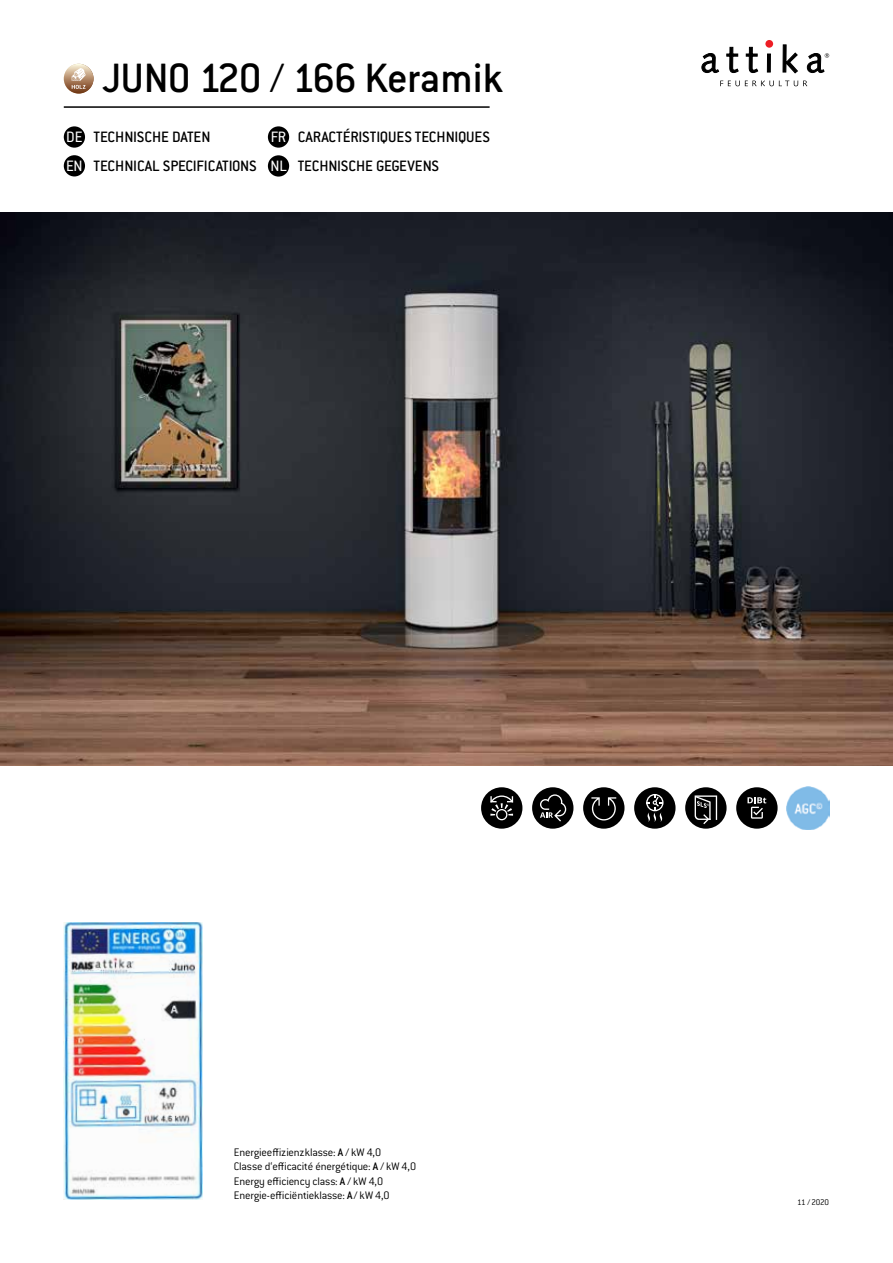
<style>
.page{position:relative;width:893px;height:1263px;background:#fff}
.page>*{position:absolute;margin:0;border:0;box-sizing:border-box;transform-origin:0 0}
.t1{font:500 45px "Conduit ITC Std";letter-spacing:-.02em;color:#000}
.t2{font:500 16.5px "Conduit ITC Std";color:#000}
.t3{font:16.5px "Conduit ITC Std";color:#fff}
.t4{font:300 12px/14.4px "Conduit ITC Std";letter-spacing:-.015em;color:#000}
.t5{font:300 9px "Conduit ITC Std";letter-spacing:-.03em;color:#000}
.s1{font-weight:400;color:#fff}
.s2{font-weight:500}
</style>
<div class="page">
<img style="left:0;top:213px;width:893px;height:552px">
<hr style="left:64px;top:106px;width:426px;height:2px;background:#000">
<img style="left:64px;top:923px;width:139px;height:276px">
<svg style="left:720px;top:80px;width:87px;height:6px"></svg>
<svg style="left:702px;top:53px;width:17px;height:20px"></svg>
<svg style="left:726px;top:47px;width:13px;height:26px"></svg>
<svg style="left:746px;top:47px;width:12px;height:26px"></svg>
<div style="left:767px;top:54px;width:4px;height:18px;border:1px solid #000"></div>
<svg style="left:782px;top:44px;width:16px;height:30px"></svg>
<div style="left:765px;top:40px;width:8px;height:8px;background:#ed1d24;border-radius:50%"></div>
<svg style="left:807px;top:53px;width:22px;height:20px"></svg>
<div style="left:64px;top:126px;width:21px;height:22px;background:#000;border-radius:50%"></div>
<div style="left:268px;top:126px;width:21px;height:22px;background:#000;border-radius:50%"></div>
<div style="left:64px;top:155px;width:21px;height:21px;background:#000;border-radius:50%"></div>
<div style="left:268px;top:155px;width:21px;height:22px;background:#000;border-radius:50%"></div>
<svg style="left:685px;top:787px;width:42px;height:42px"></svg>
<svg style="left:695px;top:795px;width:22px;height:29px"></svg>
<div style="left:634px;top:787px;width:41px;height:42px;background:#000;border-radius:50%"></div>
<svg style="left:646px;top:794px;width:17px;height:28px"></svg>
<div style="left:583px;top:787px;width:41px;height:42px;background:#000;border-radius:50%"></div>
<svg style="left:591px;top:797px;width:25px;height:23px"></svg>
<img style="left:787px;top:787px;width:42px;height:42px">
<div style="left:532px;top:787px;width:41px;height:42px;background:#000;border-radius:50%"></div>
<svg style="left:540px;top:794px;width:26px;height:27px"></svg>
<div style="left:736px;top:787px;width:42px;height:42px;background:#000;border-radius:50%"></div>
<svg style="left:747px;top:797px;width:19px;height:22px"></svg>
<svg style="left:64px;top:64px;width:30px;height:30px"></svg>
<svg style="left:72px;top:68px;width:14px;height:21px"></svg>
<div style="left:481px;top:787px;width:41px;height:42px;background:#000;border-radius:50%"></div>
<svg style="left:490px;top:795px;width:23px;height:25px"></svg>
<h1 class="t1" style="left:102px;top:51px;width:402px">JUNO 120 / 166 Keramik</h1>
<h2 class="t2" style="left:298px;top:127px;width:194px">CARACTÉRISTIQUES TECHNIQUES</h2>
<h2 class="t2" style="left:66px;top:127px;width:146px"><span class="s1">DE</span> TECHNISCHE DATEN</h2>
<h2 class="t3" style="left:271px;top:127px;width:17px">FR</h2>
<h2 class="t3" style="left:66px;top:156px;width:18px">EN</h2>
<h2 class="t3" style="left:270px;top:156px;width:18px">NL</h2>
<h2 class="t2" style="left:94px;top:156px;width:165px">TECHNICAL SPECIFICATIONS</h2>
<h2 class="t2" style="left:298px;top:156px;width:143px">TECHNISCHE GEGEVENS</h2>
<p class="t4" style="left:234px;top:1145px;width:184px">Energieeffizienzklasse: <span class="s2">A</span> / kW 4,0<br>Classe d‘efficacité énergétique: <span class="s2">A</span> / kW 4,0<br>Energy efficiency class: <span class="s2">A</span> / kW 4,0<br>Energie-efficiëntieklasse: <span class="s2">A</span>/ kW 4,0</p>
<p class="t5" style="left:797px;top:1196px;width:34px">11 / 2020</p>
</div>
